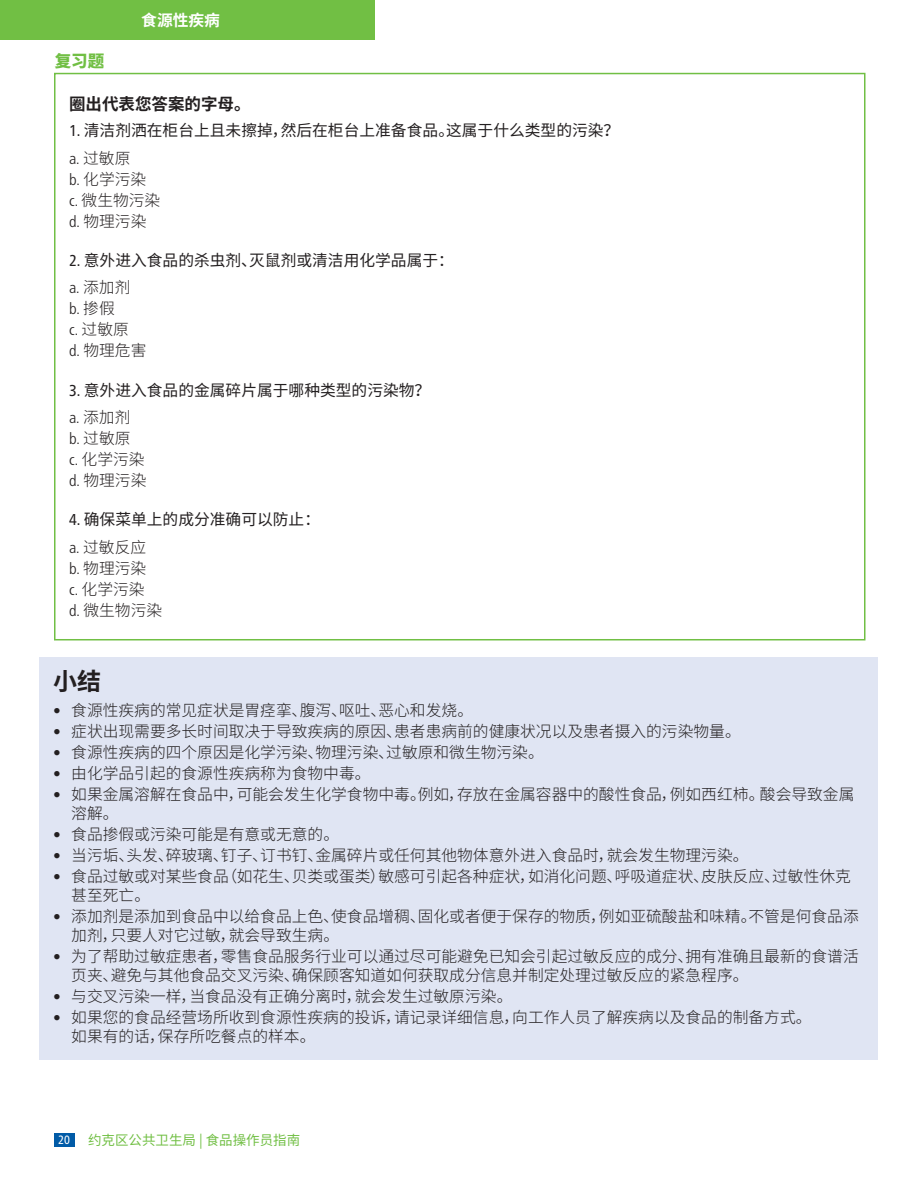
<style>
.page{position:relative;width:918px;height:1188px;background:#fff}
.page>*{position:absolute;margin:0;border:0;box-sizing:border-box;transform-origin:0 0}
.t1{font:700 24px "Noto Sans CJ Ksc";color:#231f20}
.S2{font:700 16.5px "Noto Sans CJ Ksc";color:#231f20}
.t2{font:900 16.5px "Noto Sans CJ Ksc";color:#71bf44}
.Bullets{font:300 15.75px/18.9px "Noto Sans CJ Ksc";color:#231f20}
.Body{font:15.75px "Noto Sans CJ Ksc";color:#231f20}
.Body-2{font:300 15.75px/21px "Noto Sans CJ Ksc";color:#231f20}
.t3{font:700 15.75px "Noto Sans CJ Ksc";color:#fff}
.t4{font:13.5px "Noto Sans CJ Ksc";color:#71bf44}
.t5{font:condensed 12px "Frutiger Neue LT Pro";color:#fff}
.s1{font-family:"Frutiger Neue LT Pro";font-stretch:condensed}
</style>
<div class="page">
<div style="left:40px;top:657px;width:838px;height:402px;background:#e0e5f3"></div>
<div style="left:0;top:0;width:375px;height:39px;background:#71bf44"></div>
<div style="left:54px;top:1133px;width:20px;height:14px;background:#015ba7"></div>
<p class="t2" style="left:55px;top:52px;width:51px">复习题</p>
<p class="t3" style="left:141px;top:11px;width:80px">食源性疾病</p>
<h3 class="S2" style="left:69px;top:95px;width:183px">圈出代表您答案的字母。</h3>
<p class="Body" style="left:69px;top:121px;width:552px"><span class="s1">1.</span> 清洁剂洒在柜台上且未擦掉，然后在柜台上准备食品。这属于什么类型的污染？</p>
<p class="Body-2" style="left:69px;top:148px;width:93px"><span class="s1">a.</span> 过敏原<br><span class="s1">b.</span> 化学污染<br><span class="s1">c.</span> 微生物污染<span class="s1">d.</span> 物理污染</p>
<p class="Body" style="left:69px;top:251px;width:386px"><span class="s1">2.</span> 意外进入食品的杀虫剂、灭鼠剂或清洁用化学品属于：</p>
<p class="Body-2" style="left:69px;top:278px;width:79px"><span class="s1">a.</span> 添加剂<br><span class="s1">b.</span> 掺假<br><span class="s1">c.</span> 过敏原<br><span class="s1">d.</span> 物理危害</p>
<p class="Body" style="left:69px;top:381px;width:363px"><span class="s1">3.</span> 意外进入食品的金属碎片属于哪种类型的污染物？</p>
<p class="Body-2" style="left:69px;top:407px;width:79px"><span class="s1">a.</span> 添加剂<br><span class="s1">b.</span> 过敏原<br><span class="s1">c.</span> 化学污染<span class="s1">d.</span> 物理污染</p>
<p class="Body" style="left:69px;top:511px;width:253px"><span class="s1">4.</span> 确保菜单上的成分准确可以防止：</p>
<p class="Body-2" style="left:69px;top:537px;width:95px"><span class="s1">a.</span> 过敏反应<br><span class="s1">b.</span> 物理污染<br><span class="s1">c.</span> 化学污染<br><span class="s1">d.</span> 微生物污染</p>
<h1 class="t1" style="left:53px;top:668px;width:50px">小结</h1>
<p class="Bullets" style="left:53px;top:701px;width:421px"><span class="s1">•</span> 食源性疾病的常见症状是胃痉挛、腹泻、呕吐、恶心和发烧。</p>
<p class="Bullets" style="left:53px;top:722px;width:689px"><span class="s1">•</span> 症状出现需要多长时间取决于导致疾病的原因、患者患病前的健康状况以及患者摄入的污染物量。</p>
<p class="Bullets" style="left:53px;top:743px;width:492px"><span class="s1">•</span> 食源性疾病的四个原因是化学污染、物理污染、过敏原和微生物污染。</p>
<p class="Bullets" style="left:53px;top:764px;width:319px"><span class="s1">•</span> 由化学品引起的食源性疾病称为食物中毒。</p>
<p class="Bullets" style="left:71px;top:785px;width:785px;text-indent:-18px"><span class="s1">•</span> 如果金属溶解在食品中，可能会发生化学食物中毒。例如，存放在金属容器中的酸性食品，例如西红柿。酸会导致金属溶解。</p>
<p class="Bullets" style="left:53px;top:825px;width:287px"><span class="s1">•</span> 食品掺假或污染可能是有意或无意的。</p>
<p class="Bullets" style="left:53px;top:846px;width:697px"><span class="s1">•</span> 当污垢、头发、碎玻璃、钉子、订书钉、金属碎片或任何其他物体意外进入食品时，就会发生物理污染。</p>
<p class="Bullets" style="left:71px;top:867px;width:781px;text-indent:-18px"><span class="s1">•</span> 食品过敏或对某些食品（如花生、贝类或蛋类）敏感可引起各种症状，如消化问题、呼吸道症状、皮肤反应、过敏性休克甚至死亡。</p>
<p class="Bullets" style="left:71px;top:907px;width:789px;text-indent:-18px"><span class="s1">•</span> 添加剂是添加到食品中以给食品上色、使食品增稠、固化或者便于保存的物质，例如亚硫酸盐和味精。不管是何食品添加剂，只要人对它过敏，就会导致生病。</p>
<p class="Bullets" style="left:71px;top:947px;width:789px;text-indent:-18px"><span class="s1">•</span> 为了帮助过敏症患者，零售食品服务行业可以通过尽可能避免已知会引起过敏反应的成分、拥有准确且最新的食谱活页夹、避免与其他食品交叉污染、确保顾客知道如何获取成分信息并制定处理过敏反应的紧急程序。</p>
<p class="Bullets" style="left:53px;top:987px;width:461px"><span class="s1">•</span> 与交叉污染一样，当食品没有正确分离时，就会发生过敏原污染。</p>
<p class="Bullets" style="left:71px;top:1008px;width:742px;text-indent:-18px"><span class="s1">•</span> 如果您的食品经营场所收到食源性疾病的投诉，请记录详细信息，向工作人员了解疾病以及食品的制备方式。如果有的话，保存所吃餐点的样本。</p>
<p class="t5" style="left:58px;top:1133px;width:13px">20</p>
<p class="t4" style="left:88px;top:1132px;width:214px">约克区公共卫生局 | 食品操作员指南</p>
</div>
